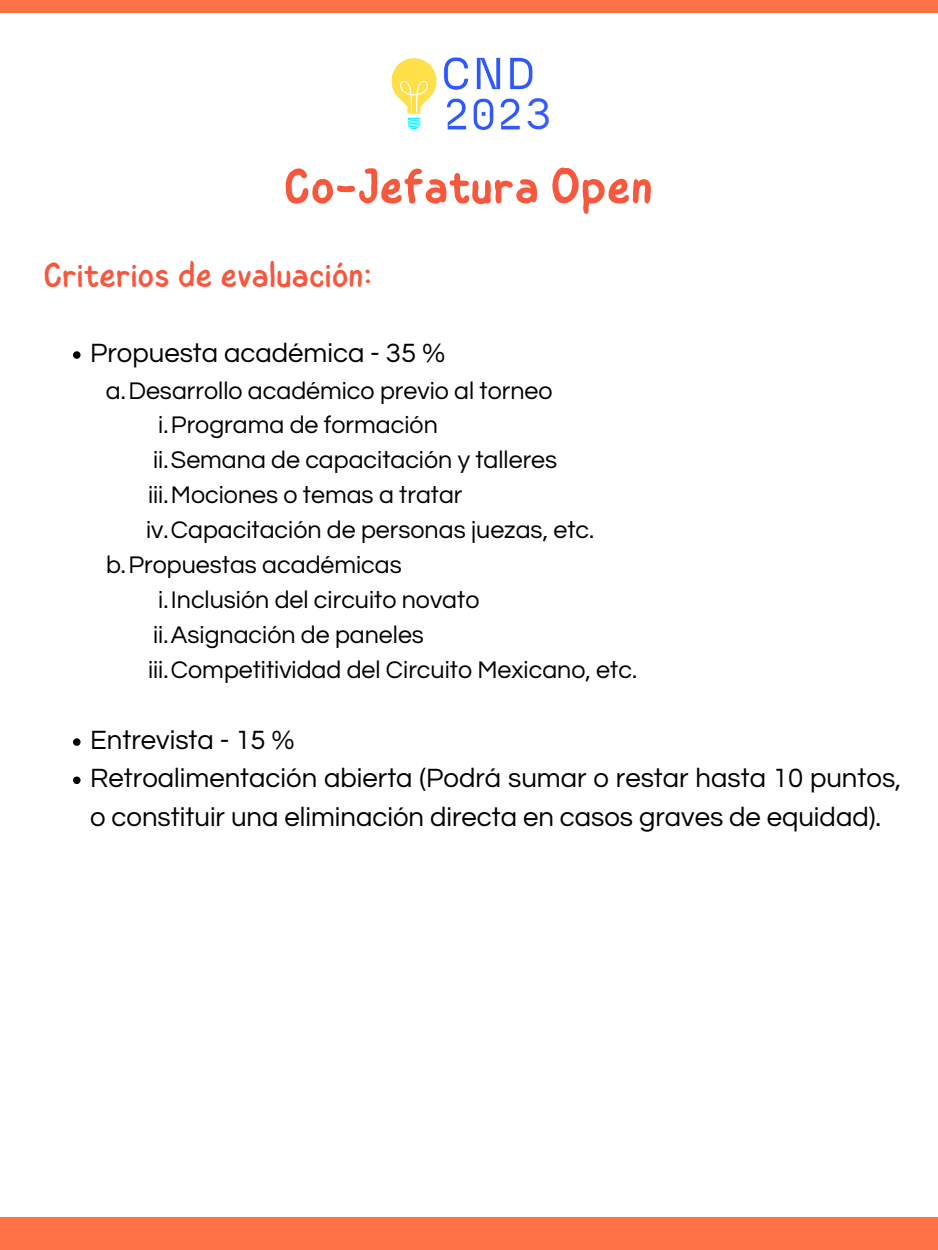
<style>
.page{position:relative;width:938px;height:1250px;background:#fff}
.page>*{position:absolute;margin:0;border:0;box-sizing:border-box;transform-origin:0 0}
.t1{font:500 50px "Childos Arabic";color:#f7573d}
.t2{font:46px "Questrial";color:#325bff}
.t3{font:35px "Childos Arabic";color:#f7573d}
.t4{font:27.5px/38.2px "Questrial";color:#000}
.t5{font:25px "Questrial";color:#000}
</style>
<div class="page">
<div style="left:0;top:1217px;width:937px;height:33px;background:#ff7247"></div>
<div style="left:0;top:0;width:937px;height:12px;background:#ff7247"></div>
<img style="left:393px;top:58px;width:140px;height:72px">
<svg style="left:73px;top:351px;width:7px;height:8px"></svg>
<svg style="left:73px;top:738px;width:7px;height:8px"></svg>
<svg style="left:73px;top:776px;width:7px;height:8px"></svg>
<p class="t2" style="left:525px;top:92px;width:27px">3</p>
<p class="t1" style="left:284px;top:151px;width:370px">Co-Jefatura Open</p>
<p class="t3" style="left:43px;top:250px;width:330px">Criterios de evaluación:</p>
<p class="t4" style="left:90px;top:335px;width:356px">Propuesta académica - 35 %</p>
<p class="t5" style="left:106px;top:378px;width:448px">a.Desarrollo académico previo al torneo</p>
<p class="t5" style="left:158px;top:413px;width:281px">i.Programa de formación</p>
<p class="t5" style="left:153px;top:448px;width:405px">ii.Semana de capacitación y talleres</p>
<p class="t5" style="left:148px;top:483px;width:316px">iii.Mociones o temas a tratar</p>
<p class="t5" style="left:146px;top:517px;width:449px">iv.Capacitación de personas juezas, etc.</p>
<p class="t5" style="left:106px;top:552px;width:297px">b.Propuestas académicas</p>
<p class="t5" style="left:158px;top:587px;width:323px">i.Inclusión del circuito novato</p>
<p class="t5" style="left:153px;top:622px;width:272px">ii.Asignación de paneles</p>
<p class="t5" style="left:148px;top:657px;width:490px">iii.Competitividad del Circuito Mexicano, etc.</p>
<p class="t4" style="left:90px;top:722px;width:206px">Entrevista - 15 %</p>
<p class="t4" style="left:90px;top:760px;width:812px">Retroalimentación abierta (Podrá sumar o restar hasta 10 puntos, o constituir una eliminación directa en casos graves de equidad).</p>
</div>
